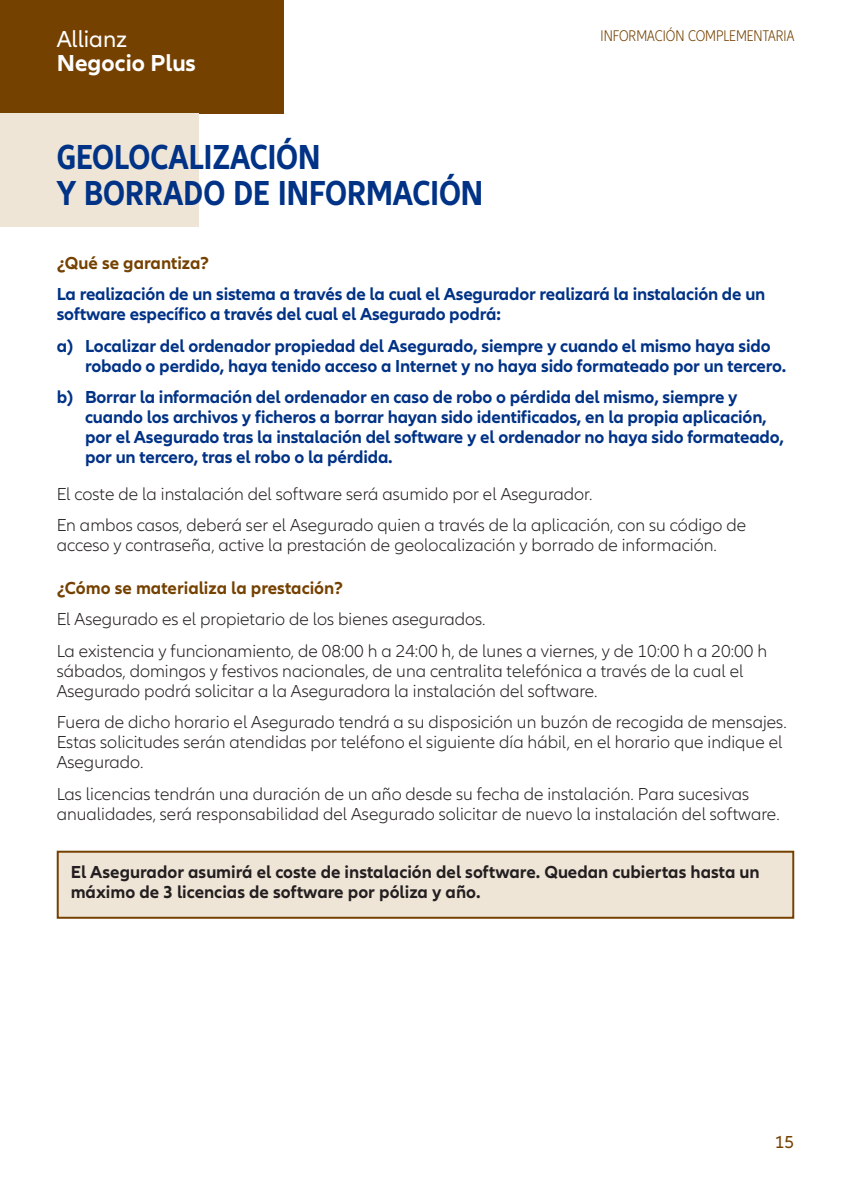
<style>
.page{position:relative;width:851px;height:1191px;background:#fff}
.page>*{position:absolute;margin:0;border:0;box-sizing:border-box;transform-origin:0 0}
.t1{font:700 condensed 36px/36px "Allianz Neo";color:#003286}
.t2{font:700 24px "Allianz Neo";color:#fff}
.t3{font:24px "Allianz Neo";color:#fff}
.t4{font:300 18px/20px "Allianz Neo";color:#231f20}
.t5{font:700 18px/20px "Allianz Neo";letter-spacing:-.01em;color:#003286}
.t6{font:700 18px/20px "Allianz Neo";color:#231f20}
.t7{font:700 18px "Allianz Neo";color:#754100}
.t8{font:18px "Allianz Neo";color:#754100}
.t9{font:300 condensed 16px "Allianz Neo";color:#754100}
</style>
<div class="page">
<div style="left:0;top:0;width:283px;height:113px;background:#754100"></div>
<div style="left:0;top:113px;width:198px;height:114px;background:#efe5d7"></div>
<div style="left:59px;top:852px;width:733px;height:64px;background:#efe5d7"></div>
<div style="left:57px;top:850px;width:737px;height:68px;border:2px solid #754100"></div>
<h2 class="t3" style="left:57px;top:25px;width:72px">Allianz</h2>
<h2 class="t2" style="left:57px;top:49px;width:141px">Negocio Plus</h2>
<h1 class="t1" style="left:57px;top:140px;width:428px">GEOLOCALIZACIÓN<br>Y BORRADO DE INFORMACIÓN</h1>
<p class="t9" style="left:600px;top:26px;width:195px">INFORMACIÓN COMPLEMENTARIA</p>
<p class="t7" style="left:57px;top:252px;width:154px">¿Qué se garantiza?</p>
<p class="t5" style="left:57px;top:285px;width:710px">La realización de un sistema a través de la cual el Asegurador realizará la instalación de un software específico a través del cual el Asegurado podrá:</p>
<p class="t5" style="left:85px;top:336px;width:702px;text-indent:-28px">a) Localizar del ordenador propiedad del Asegurado, siempre y cuando el mismo haya sido robado o perdido, haya tenido acceso a Internet y no haya sido formateado por un tercero.</p>
<p class="t5" style="left:85px;top:387px;width:700px;text-indent:-28px">b) Borrar la información del ordenador en caso de robo o pérdida del mismo, siempre y cuando los archivos y ficheros a borrar hayan sido identificados, en la propia aplicación, por el Asegurado tras la instalación del software y el ordenador no haya sido formateado, por un tercero, tras el robo o la pérdida.</p>
<p class="t4" style="left:57px;top:479px;width:691px;line-height:31.4px">El coste de la instalación del software será asumido por el Asegurador.<br>En ambos casos, deberá ser el Asegurado quien a través de la aplicación, con su código de</p>
<p class="t4" style="left:57px;top:536px;width:661px">acceso y contraseña, active la prestación de geolocalización y borrado de información.</p>
<p class="t7" style="left:57px;top:577px;width:288px">¿Cómo se materializa la prestación?</p>
<p class="t4" style="left:57px;top:605px;width:711px;line-height:31.4px">El Asegurado es el propietario de los bienes asegurados.<br>La existencia y funcionamiento, de 08:00 h a 24:00 h, de lunes a viernes, y de 10:00 h a 20:00 h</p>
<p class="t4" style="left:57px;top:662px;width:688px">sábados, domingos y festivos nacionales, de una centralita telefónica a través de la cual el<br>Asegurado podrá solicitar a la Aseguradora la instalación del software.</p>
<p class="t4" style="left:57px;top:713px;width:731px">Fuera de dicho horario el Asegurado tendrá a su disposición un buzón de recogida de mensajes.<br>Estas solicitudes serán atendidas por teléfono el siguiente día hábil, en el horario que indique el<br>Asegurado.</p>
<p class="t4" style="left:57px;top:784px;width:724px">Las licencias tendrán una duración de un año desde su fecha de instalación. Para sucesivas anualidades, será responsabilidad del Asegurado solicitar de nuevo la instalación del software.</p>
<p class="t6" style="left:71px;top:863px;width:690px">El Asegurador asumirá el coste de instalación del software. Quedan cubiertas hasta un máximo de 3 licencias de software por póliza y año.</p>
<p class="t8" style="left:774px;top:1131px;width:21px">15</p>
</div>
